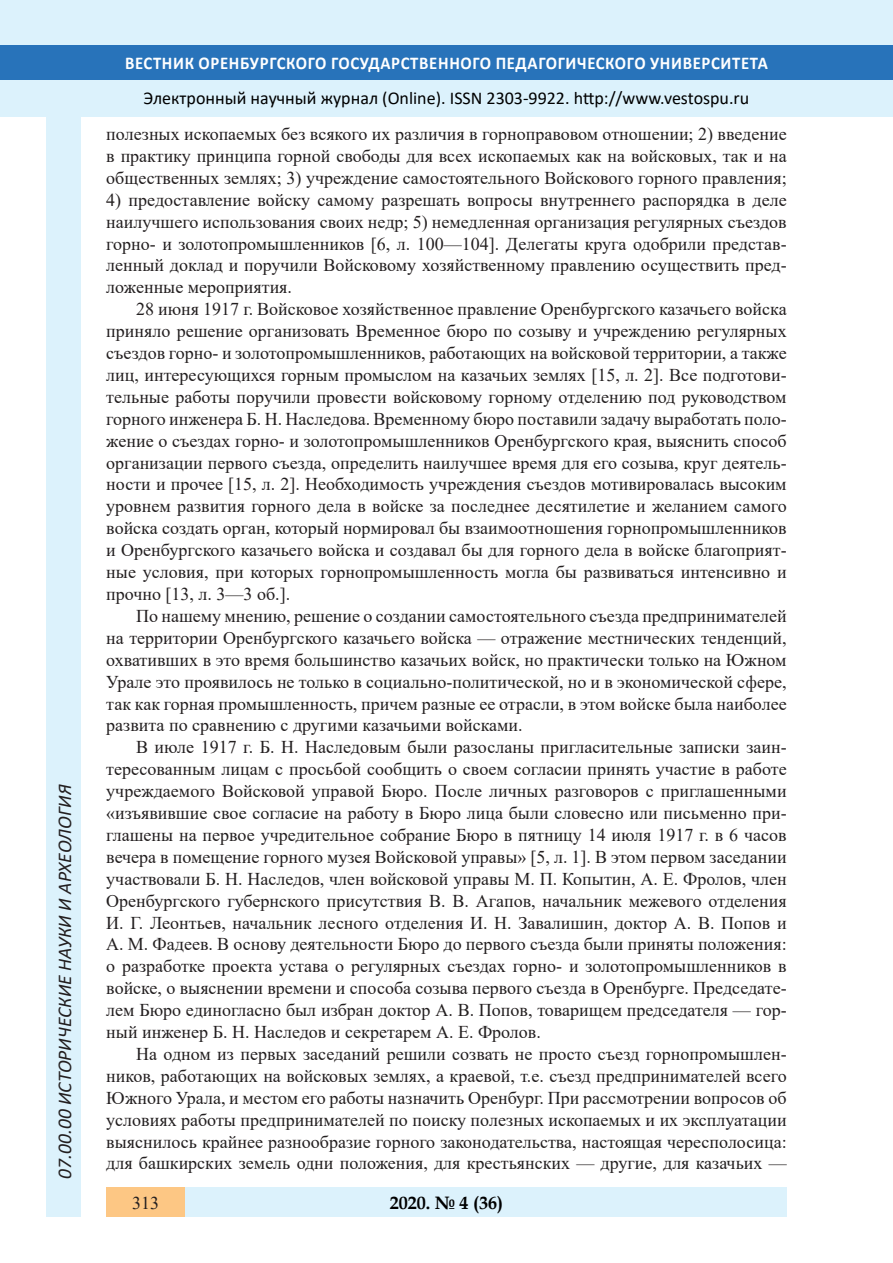
<style>
.page{position:relative;width:893px;height:1263px;background:#fff}
.page>*{position:absolute;margin:0;border:0;box-sizing:border-box;transform-origin:0 0}
.t1{font:italic 19.5px "Calibri";color:#231f20}
.Стиль2{font:18px/21.9px "Times New Roman";color:#231f20;text-align:justify}
.t2{font:18px "Calibri";color:#000}
.t3{font:700 18px "Calibri";letter-spacing:.04em;color:#fff;scale:.93 1}
.t4{font:700 18px "Book Antiqua";color:#000}
</style>
<div class="page">
<div style="left:0;top:0;width:893px;height:116px;background:#dcf2fc"></div>
<div style="left:0;top:45px;width:893px;height:34px;background:#2873ba"></div>
<div style="left:47px;top:116px;width:34px;height:1101px;background:#dcf2fc"></div>
<div style="left:106px;top:1188px;width:681px;height:29px;background:#dcf2fc"></div>
<div style="left:106px;top:1188px;width:79px;height:29px;background:#fdc784"></div>
<p class="t1" style="left:51px;top:1179px;width:395px;rotate:-90deg">07.00.00 ИСТОРИЧЕСКИЕ НАУКИ И АРХЕОЛОГИЯ</p>
<p class="t1" style="left:51px;top:1105px;width:206px;rotate:-90deg">БИОЛОГИЧЕСКИЕ НАУКИ</p>
<p class="t1" style="left:51px;top:1169px;width:11px;rotate:-90deg">3</p>
<p class="t3" style="left:125px;top:50px;width:693px">ВЕСТНИК ОРЕНБУРГСКОГО ГОСУДАРСТВЕННОГО ПЕДАГОГИЧЕСКОГО УНИВЕРСИТЕТА</p>
<p class="t2" style="left:144px;top:85px;width:607px">Электронный научный журнал (Online). ISSN 2303-9922. http://www.vestospu.ru</p>
<p class="t2" style="left:583px;top:85px;width:13px">t</p>
<p class="t2" style="left:583px;top:85px;width:13px">t</p>
<p class="Стиль2" style="left:106px;top:122px;width:682px">полезных ископаемых без всякого их различия в горноправовом отношении; 2) введение в практику принципа горной свободы для всех ископаемых как на войсковых, так и на общественных землях; 3) учреждение самостоятельного Войскового горного правления;</p>
<p class="Стиль2" style="left:106px;top:188px;width:682px">4) предоставление войску самому разрешать вопросы внутреннего распорядка в деле наилучшего использования своих недр; 5) немедленная организация регулярных съездов горно- и золотопромышленников [6, л. 100—104]. Делегаты круга одобрили представ&shy;ленный доклад и поручили Войсковому хозяйственному правлению осуществить пред&shy;ложенные мероприятия.</p>
<p class="Стиль2" style="left:106px;top:298px;width:682px;text-indent:30px">28 июня 1917 г. Войсковое хозяйственное правление Оренбургского казачьего войска приняло решение организовать Временное бюро по созыву и учреждению регулярных съездов горно- и золотопромышленников, работающих на войсковой территории, а также лиц, интересующихся горным промыслом на казачьих землях [15, л. 2]. Все подготови&shy;тельные работы поручили провести войсковому горному отделению под руководством горного инженера Б. Н. Наследова. Временному бюро поставили задачу выработать поло&shy;жение о съездах горно- и золотопромышленников Оренбургского края, выяснить способ организации первого съезда, определить наилучшее время для его созыва, круг деятель&shy;ности и прочее [15, л. 2]. Необходимость учреждения съездов мотивировалась высоким уровнем развития горного дела в войске за последнее десятилетие и желанием самого войска создать орган, который нормировал бы взаимоотношения горнопромышленников и Оренбургского казачьего войска и создавал бы для горного дела в войске благоприят&shy;ные условия, при которых горнопромышленность могла бы развиваться интенсивно и прочно [13, л. 3—3 об.].</p>
<p class="Стиль2" style="left:106px;top:604px;width:682px;text-indent:30px">По нашему мнению, решение о создании самостоятельного съезда предпринимателей на территории Оренбургского казачьего войска — отражение местнических тенденций, охвативших в это время большинство казачьих войск, но практически только на Южном Урале это проявилось не только в социально-политической, но и в экономической сфере, так как горная промышленность, причем разные ее отрасли, в этом войске была наиболее развита по сравнению с другими казачьими войсками.</p>
<p class="Стиль2" style="left:106px;top:736px;width:682px;text-indent:30px">В июле 1917 г. Б. Н. Наследовым были разосланы пригласительные записки заин&shy;тересованным лицам с просьбой сообщить о своем согласии принять участие в работе учреждаемого Войсковой управой Бюро. После личных разговоров с приглашенными «изъявившие свое согласие на работу в Бюро лица были словесно или письменно при&shy;глашены на первое учредительное собрание Бюро в пятницу 14 июля 1917 г. в 6 часов вечера в помещение горного музея Войсковой управы» [5, л. 1]. В этом первом заседании участвовали Б. Н. Наследов, член войсковой управы М. П. Копытин, А. Е. Фролов, член Оренбургского губернского присутствия В. В. Агапов, начальник межевого отделения И. Г. Леонтьев, начальник лесного отделения И. Н. Завалишин, доктор А. В. Попов и А. М. Фадеев. В основу деятельности Бюро до первого съезда были приняты положения: о разработке проекта устава о регулярных съездах горно- и золотопромышленников в войске, о выяснении времени и способа созыва первого съезда в Оренбурге. Председате&shy;лем Бюро единогласно был избран доктор А. В. Попов, товарищем председателя — гор&shy;ный инженер Б. Н. Наследов и секретарем А. Е. Фролов.</p>
<p class="Стиль2" style="left:106px;top:1042px;width:682px;text-indent:30px">На одном из первых заседаний решили созвать не просто съезд горнопромышлен&shy;ников, работающих на войсковых землях, а краевой, т.е. съезд предпринимателей всего Южного Урала, и местом его работы назначить Оренбург. При рассмотрении вопросов об условиях работы предпринимателей по поиску полезных ископаемых и их эксплуатации выяснилось крайнее разнообразие горного законодательства, настоящая чересполосица: для башкирских земель одни положения, для крестьянских — другие, для казачьих —</p>
<p class="t4" style="left:390px;top:1190px;width:115px">2020. № 4 (36)</p>
<p class="Стиль2" style="left:132px;top:1191px;width:28px">313</p>
<p class="t4" style="left:460px;top:1190px;width:10px">2</p>
<p class="t4" style="left:408px;top:1190px;width:19px">18</p>
<p class="t4" style="left:460px;top:1190px;width:39px">1 25</p>
</div>
